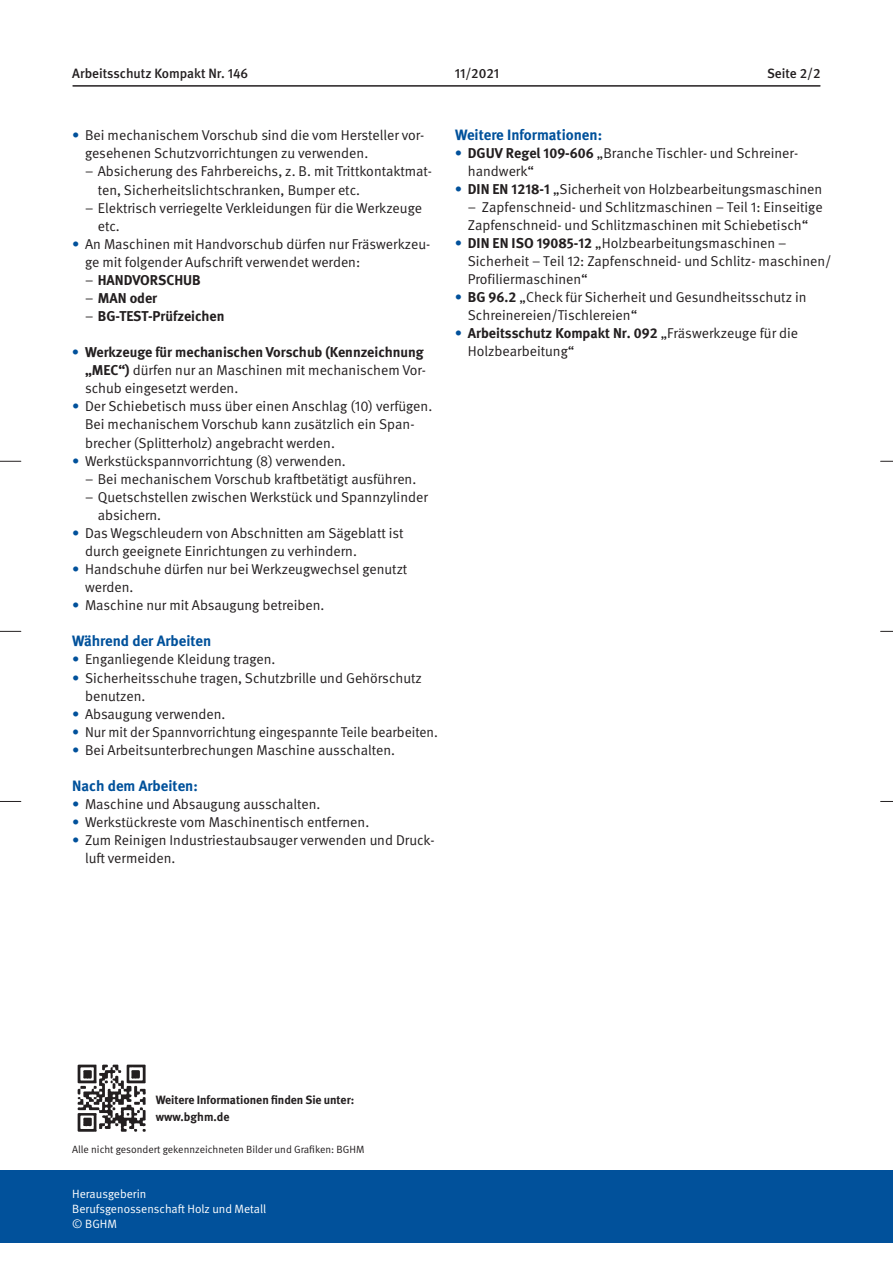
<style>
.page{position:relative;width:893px;height:1263px;background:#fff}
.page>*{position:absolute;margin:0;border:0;box-sizing:border-box;transform-origin:0 0}
.t1{font:700 15px "DGUV Meta";color:#01519b}
.t2{font:14.25px/18px "DGUV Meta";color:#231f20}
.t3{font:700 14.25px "DGUV Meta";color:#231f20}
.t4{font:500 13.5px "DGUV Meta";color:#231f20}
.t5{font:12px/15px "DGUV Meta";color:#fff}
.t6{font:700 12px/17px "DGUV Meta";color:#231f20}
.t7{font:10.5px "DGUV Meta";color:#231f20}
.s1{color:#01519b}
.s2{font-weight:400}
.s3{font-weight:700;color:#01519b}
.s4{font-weight:700}
</style>
<div class="page">
<svg style="left:0;top:461px;width:21px;height:1px"></svg>
<svg style="left:0;top:631px;width:21px;height:1px"></svg>
<svg style="left:0;top:801px;width:21px;height:1px"></svg>
<svg style="left:881px;top:461px;width:12px;height:1px"></svg>
<svg style="left:881px;top:631px;width:12px;height:1px"></svg>
<svg style="left:881px;top:801px;width:12px;height:1px"></svg>
<hr style="left:73px;top:85px;width:747px;height:2px;background:#231f20">
<div style="left:0;top:1170px;width:893px;height:73px;background:#01519b"></div>
<img style="left:77px;top:1064px;width:69px;height:68px">
<p class="t4" style="left:72px;top:66px;width:177px">Arbeitsschutz Kompakt Nr. 146</p>
<p class="t4" style="left:455px;top:66px;width:45px">11/2021</p>
<p class="t4" style="left:767px;top:66px;width:55px">Seite 2/2</p>
<p class="t2" style="left:85px;top:127px;width:341px;text-indent:-13px"><span class="s1">•</span> Bei mechanischem Vorschub sind die vom Hersteller vor&shy;gesehenen Schutzvorrichtungen zu verwenden.</p>
<p class="t2" style="left:98px;top:163px;width:336px;text-indent:-13px">– Absicherung des Fahrbereichs, z. B. mit Trittkontaktmat&shy;ten, Sicherheitslichtschranken, Bumper etc.</p>
<p class="t2" style="left:98px;top:199px;width:326px;text-indent:-13px">– Elektrisch verriegelte Verkleidungen für die Werkzeuge etc.</p>
<p class="t2" style="left:85px;top:235px;width:347px;text-indent:-13px"><span class="s1">•</span> An Maschinen mit Handvorschub dürfen nur Fräswerkzeu&shy;ge mit folgender Aufschrift verwendet werden:</p>
<p class="t3" style="left:85px;top:271px;width:117px"><span class="s2">–</span> HANDVORSCHUB</p>
<p class="t3" style="left:85px;top:289px;width:74px"><span class="s2">–</span> MAN oder</p>
<p class="t3" style="left:85px;top:308px;width:141px"><span class="s2">–</span> BG-TEST-Prüfzeichen</p>
<p class="t2" style="left:85px;top:344px;width:343px;text-indent:-13px"><span class="s3">•</span> <span class="s4">Werkzeuge für mechanischen Vorschub (Kennzeichnung „MEC“)</span> dürfen nur an Maschinen mit mechanischem Vor&shy;schub eingesetzt werden.</p>
<p class="t2" style="left:85px;top:398px;width:349px;text-indent:-13px"><span class="s1">•</span> Der Schiebetisch muss über einen Anschlag (10) verfügen.<br>Bei mechanischem Vorschub kann zusätzlich ein Span&shy;brecher (Splitterholz) angebracht werden.</p>
<p class="t2" style="left:72px;top:452px;width:275px"><span class="s1">•</span> Werkstückspannvorrichtung (8) verwenden.</p>
<p class="t2" style="left:85px;top:470px;width:333px">– Bei mechanischem Vorschub kraftbetätigt ausführen.</p>
<p class="t2" style="left:98px;top:488px;width:332px;text-indent:-13px">– Quetschstellen zwischen Werkstück und Spannzylinder absichern.</p>
<p class="t2" style="left:85px;top:524px;width:320px;text-indent:-13px"><span class="s1">•</span> Das Wegschleudern von Abschnitten am Sägeblatt ist durch geeignete Einrichtungen zu verhindern.</p>
<p class="t2" style="left:85px;top:560px;width:324px;text-indent:-13px"><span class="s1">•</span> Handschuhe dürfen nur bei Werkzeugwechsel genutzt werden.</p>
<p class="t2" style="left:72px;top:596px;width:254px"><span class="s1">•</span> Maschine nur mit Absaugung betreiben.</p>
<p class="t1" style="left:72px;top:632px;width:141px">Während der Arbeiten</p>
<p class="t2" style="left:72px;top:651px;width:205px"><span class="s1">•</span> Enganliegende Kleidung tragen.</p>
<p class="t2" style="left:85px;top:669px;width:338px;text-indent:-13px"><span class="s1">•</span> Sicherheitsschuhe tragen, Schutzbrille und Gehörschutz benutzen.</p>
<p class="t2" style="left:72px;top:705px;width:155px"><span class="s1">•</span> Absaugung verwenden.</p>
<p class="t2" style="left:72px;top:723px;width:367px"><span class="s1">•</span> Nur mit der Spannvorrichtung eingespannte Teile bearbeiten.</p>
<p class="t2" style="left:72px;top:741px;width:324px"><span class="s1">•</span> Bei Arbeitsunterbrechungen Maschine ausschalten.</p>
<p class="t1" style="left:72px;top:777px;width:127px">Nach dem Arbeiten:</p>
<p class="t2" style="left:72px;top:795px;width:250px"><span class="s1">•</span> Maschine und Absaugung ausschalten.</p>
<p class="t2" style="left:72px;top:813px;width:298px"><span class="s1">•</span> Werkstückreste vom Maschinentisch entfernen.</p>
<p class="t2" style="left:85px;top:831px;width:351px;text-indent:-13px"><span class="s1">•</span> Zum Reinigen Industriestaubsauger verwenden und Druck&shy;luft vermeiden.</p>
<p class="t1" style="left:455px;top:126px;width:149px">Weitere Informationen:</p>
<p class="t2" style="left:468px;top:145px;width:332px;text-indent:-13px"><span class="s3">•</span> <span class="s4">DGUV Regel 109-606</span> „Branche Tischler- und Schreiner&shy;handwerk“</p>
<p class="t2" style="left:455px;top:180px;width:369px"><span class="s3">•</span> <span class="s4">DIN EN 1218-1</span> „Sicherheit von Holzbearbeitungsmaschinen</p>
<p class="t2" style="left:468px;top:198px;width:356px">– Zapfenschneid- und Schlitzmaschinen – Teil 1: Einseitige<br>Zapfenschneid- und Schlitzmaschinen mit Schiebetisch“</p>
<p class="t2" style="left:468px;top:234px;width:365px;text-indent:-13px"><span class="s3">•</span> <span class="s4">DIN EN ISO 19085-12</span> „Holzbearbeitungsmaschinen –<br>Sicherheit – Teil 12: Zapfenschneid- und Schlitz- maschinen/<br>Profiliermaschinen“</p>
<p class="t2" style="left:468px;top:288px;width:340px;text-indent:-13px"><span class="s3">•</span> <span class="s4">BG 96.2</span> „Check für Sicherheit und Gesundheitsschutz in<br>Schreinereien/Tischlereien“</p>
<p class="t2" style="left:468px;top:324px;width:332px;text-indent:-13px"><span class="s3">•</span> <span class="s4">Arbeitsschutz Kompakt Nr. 092</span> „Fräswerkzeuge für die<br>Holzbearbeitung“</p>
<p class="t6" style="left:156px;top:1092px;width:200px">Weitere Informationen finden Sie unter: www.bghm.de</p>
<p class="t7" style="left:72px;top:1143px;width:294px">Alle nicht gesondert gekennzeichneten Bilder und Grafiken: BGHM</p>
<p class="t5" style="left:72px;top:1186px;width:195px">Herausgeberin<br>Berufsgenossenschaft Holz und Metall © BGHM</p>
</div>
